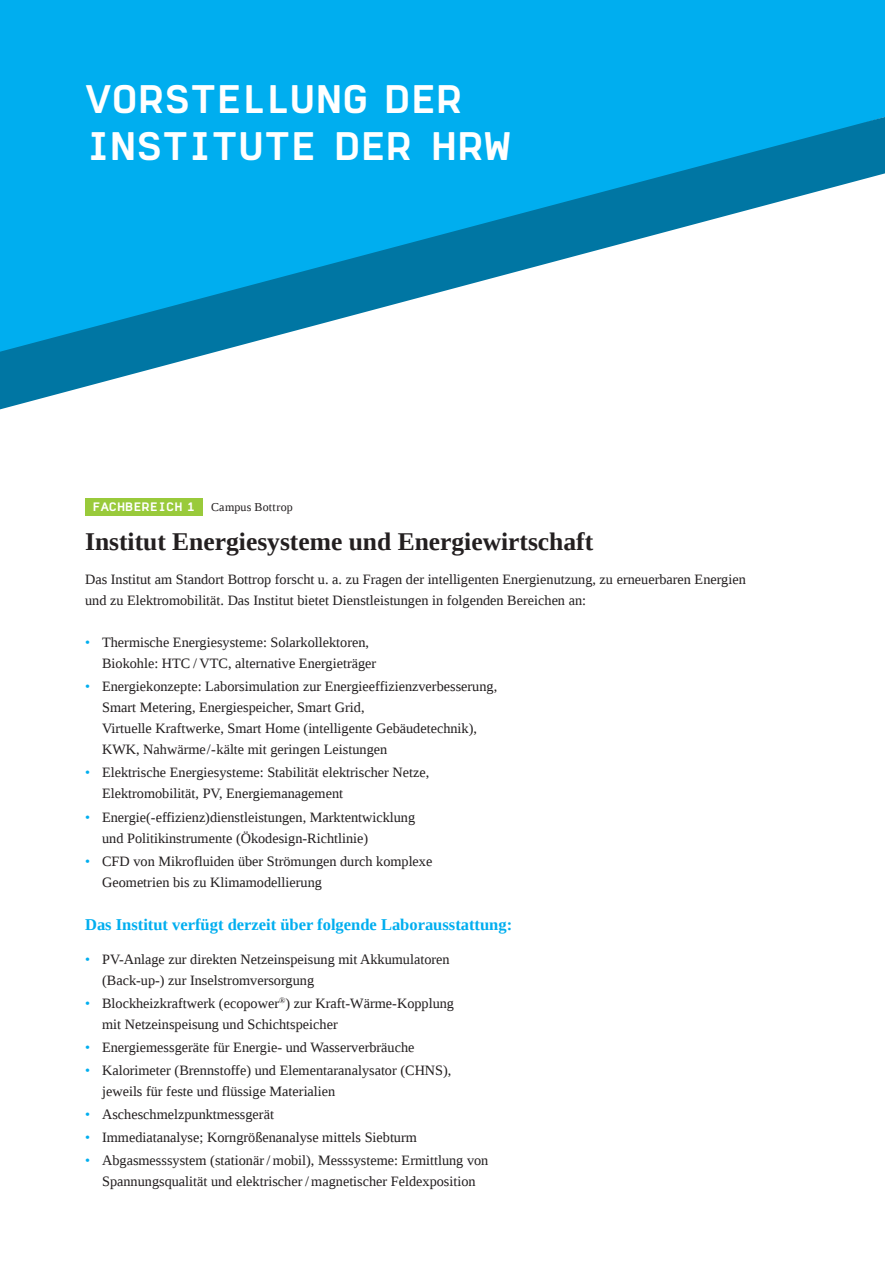
<style>
.page{position:relative;width:885px;height:1263px;background:#fff}
.page>*{position:absolute;margin:0;border:0;box-sizing:border-box;transform-origin:0 0}
.t1{font:39px/46.8px "Normetica C";letter-spacing:-.015em;color:#fff}
.t2{font:700 25.5px "Liberation Serif";color:#231f20}
.t3{font:700 16.5px "Liberation Serif";color:#00aeef}
.t4{font:14.25px/21px "Liberation Serif";color:#231f20}
.t5{font:12px "Liberation Serif";letter-spacing:.015em;color:#231f20}
.t6{font:12px "Normetica C";color:#fff}
.s1{color:#00aeef}
</style>
<div class="page">
<div style="left:85px;top:498px;width:117px;height:17px;background:#99ca3b"></div>
<div style="left:0;top:0;width:884px;height:117px;background:#00aeef"></div>
<svg style="left:0;top:117px;width:884px;height:292px"></svg>
<h1 class="t1" style="left:85px;top:74px;width:427px">VORSTELLUNG DER<br>INSTITUTE DER HRW</h1>
<p class="t6" style="left:93px;top:499px;width:104px">FACHBEREICH 1</p>
<p class="t5" style="left:211px;top:499px;width:83px">Campus Bottrop</p>
<h2 class="t2" style="left:85px;top:524px;width:509px">Institut Energiesysteme und Energiewirtschaft</h2>
<p class="t4" style="left:85px;top:568px;width:662px">Das Institut am Standort Bottrop forscht u. a. zu Fragen der intelligenten Energienutzung, zu erneuerbaren Energien und zu Elektromobilität. Das Institut bietet Dienstleistungen in folgenden Bereichen an:</p>
<p class="t4" style="left:102px;top:632px;width:275px;text-indent:-17px"><span class="s1">•</span> Thermische Energiesysteme: Solarkollektoren,<br>Biokohle: HTC / VTC, alternative Energieträger</p>
<p class="t4" style="left:102px;top:676px;width:396px;text-indent:-17px"><span class="s1">•</span> Energiekonzepte: Laborsimulation zur Energieeffizienzverbesserung, Smart Metering, Energiespeicher, Smart Grid,<br>Virtuelle Kraftwerke, Smart Home (intelligente Gebäudetechnik), KWK, Nahwärme/-kälte mit geringen Leistungen</p>
<p class="t4" style="left:102px;top:762px;width:329px;text-indent:-17px"><span class="s1">•</span> Elektrische Energiesysteme: Stabilität elektrischer Netze,<br>Elektromobilität, PV, Energiemanagement</p>
<p class="t4" style="left:102px;top:806px;width:314px;text-indent:-17px"><span class="s1">•</span> Energie(-effizienz)dienstleistungen, Marktentwicklung und Politikinstrumente (Ökodesign-Richtlinie)</p>
<p class="t4" style="left:102px;top:850px;width:332px;text-indent:-17px"><span class="s1">•</span> CFD von Mikrofluiden über Strömungen durch komplexe<br>Geometrien bis zu Klimamodellierung</p>
<p class="t3" style="left:85px;top:913px;width:428px">Das Institut verfügt derzeit über folgende Laborausstattung:</p>
<p class="t4" style="left:102px;top:948px;width:349px;text-indent:-17px"><span class="s1">•</span> PV-Anlage zur direkten Netzeinspeisung mit Akkumulatoren (Back-up-) zur Inselstromversorgung</p>
<p class="t4" style="left:102px;top:992px;width:353px;text-indent:-17px"><span class="s1">•</span> Blockheizkraftwerk (ecopower<sup>®</sup>) zur Kraft-Wärme-Kopplung mit Netzeinspeisung und Schichtspeicher</p>
<p class="t4" style="left:85px;top:1036px;width:331px"><span class="s1">•</span> Energiemessgeräte für Energie- und Wasserverbräuche</p>
<p class="t4" style="left:102px;top:1060px;width:351px;text-indent:-17px"><span class="s1">•</span> Kalorimeter (Brennstoffe) und Elementaranalysator (CHNS), jeweils für feste und flüssige Materialien</p>
<p class="t4" style="left:85px;top:1104px;width:190px"><span class="s1">•</span> Ascheschmelzpunktmessgerät</p>
<p class="t4" style="left:85px;top:1127px;width:333px"><span class="s1">•</span> Immediatanalyse; Korngrößenanalyse mittels Siebturm</p>
<p class="t4" style="left:85px;top:1150px;width:405px;text-align:center"><span class="s1">•</span> Abgasmesssystem (stationär / mobil), Messsysteme: Ermittlung von<br>Spannungsqualität und elektrischer / magnetischer Feldexposition</p>
</div>
